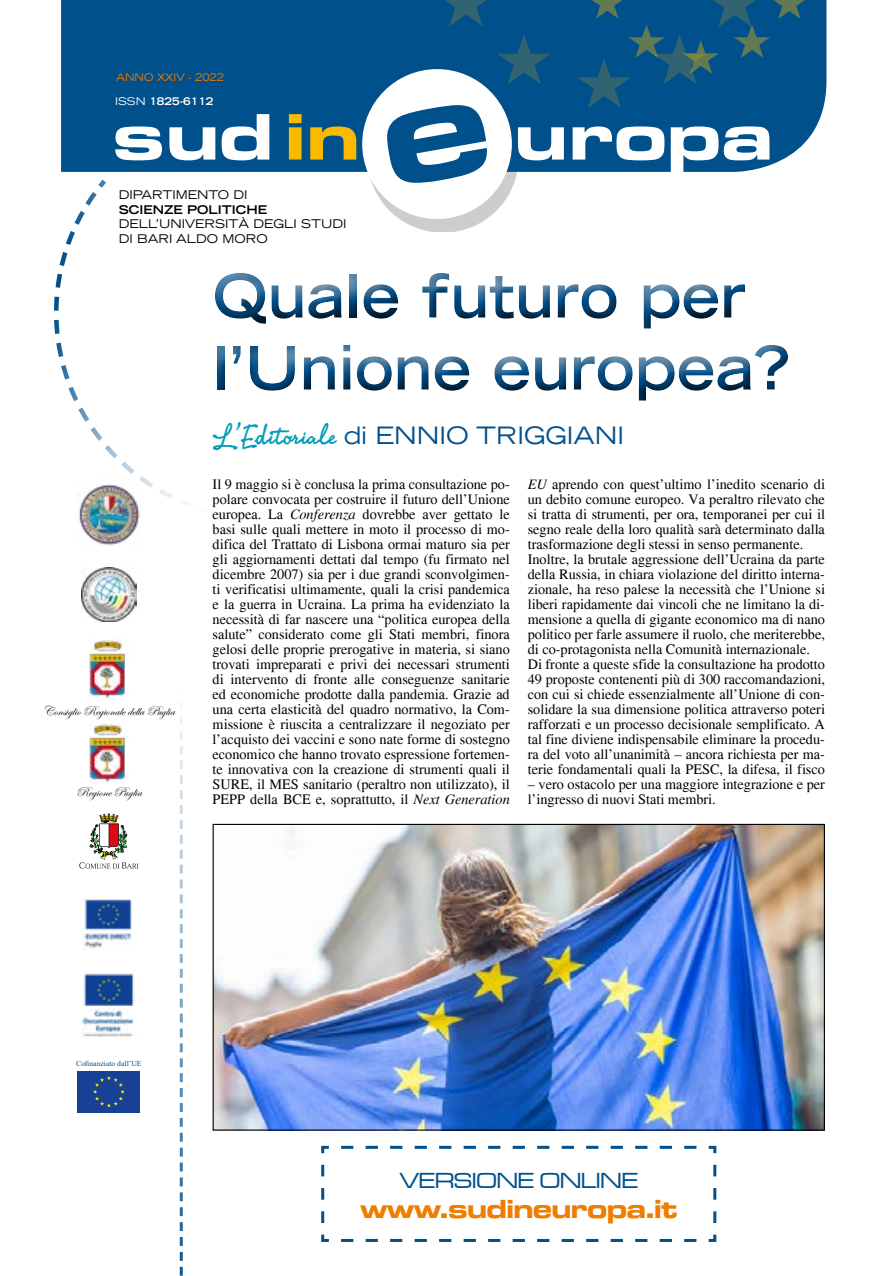
<style>
.page{position:relative;width:893px;height:1276px;background:#fff}
.page>*{position:absolute;margin:0;border:0;box-sizing:border-box;transform-origin:0 0}
.t1{font:700 expanded 60px/72px "Trade Gothic LH";color:#00508c}
.t2{font:27px "Microgramma D Bold Exte";color:#ef7d00}
.t3{font:expanded 24px "Trade Gothic LH";color:#00508c}
.t4{font:22.5px "Microgramma D Medi Exte";color:#00508c}
.t5{font:14.25px/15px "Times";color:#000}
.t6{font:13.5px "Edwardian Script ITC";color:#000}
.t7{font:expanded 12px/14.4px "Trade Gothic LH";color:#000}
.t8{font:700 expanded 12px "Trade Gothic LH";color:#000}
.t9{font:700 expanded 10.5px "Trade Gothic LH";color:#fff}
.t10{font:expanded 10.5px "Trade Gothic LH";color:#ef7d00;scale:.95 1}
.t11{font:7.5px "Times New Roman";color:#00508c}
.s1{font-weight:400}
.s2{font-family:"PR8 Charade";font-stretch:normal;font-size:30px;color:#009cb8}
.s3{font-style:italic}
</style>
<div class="page">
<svg style="left:54px;top:179px;width:132px;height:325px"></svg>
<svg style="left:180px;top:708px;width:3px;height:568px"></svg>
<div style="left:368px;top:82px;width:150px;height:150px;background:#000;opacity:.2"></div>
<div style="left:61px;top:0;width:765px;height:172px;background:#00508c"></div>
<svg style="left:439px;top:0;width:54px;height:27px"></svg>
<svg style="left:497px;top:35px;width:54px;height:49px;background:#105682"></svg>
<svg style="left:577px;top:0;width:230px;height:108px;background:#0b5485"></svg>
<div style="left:362px;top:69px;width:150px;height:150px;background:#fff;border-radius:50%"></div>
<svg style="left:115px;top:126px;width:47px;height:34px"></svg>
<svg style="left:169px;top:127px;width:46px;height:33px"></svg>
<svg style="left:222px;top:114px;width:47px;height:46px"></svg>
<svg style="left:289px;top:114px;width:13px;height:46px"></svg>
<svg style="left:310px;top:126px;width:46px;height:34px;background:#9b9135"></svg>
<svg style="left:518px;top:127px;width:46px;height:33px"></svg>
<svg style="left:573px;top:126px;width:91px;height:34px"></svg>
<svg style="left:671px;top:126px;width:47px;height:46px"></svg>
<svg style="left:724px;top:126px;width:45px;height:34px"></svg>
<svg style="left:387px;top:105px;width:100px;height:78px"></svg>
<div style="left:200px;top:261px;width:621px;height:144px;background:#000;opacity:.75"></div>
<img style="left:76px;top:479px;width:66px;height:67px">
<div style="left:76px;top:1069px;width:66px;height:45px;background:linear-gradient(to bottom,#fff,#fff)"></div>
<div style="left:78px;top:1071px;width:62px;height:41px;background:#164194"></div>
<svg style="left:93px;top:1076px;width:32px;height:31px"></svg>
<svg style="left:79px;top:813px;width:59px;height:55px"></svg>
<img style="left:82px;top:973px;width:53px;height:65px">
<img style="left:84px;top:899px;width:48px;height:50px">
<img style="left:89px;top:639px;width:37px;height:60px">
<img style="left:81px;top:567px;width:55px;height:55px">
<img style="left:89px;top:723px;width:37px;height:60px">
<svg style="left:321px;top:1145px;width:396px;height:97px"></svg>
<img style="left:215px;top:826px;width:608px;height:302px">
<p class="t10" style="left:116px;top:70px;width:115px">ANNO XXIV - 2022</p>
<p class="t9" style="left:115px;top:94px;width:100px"><span class="s1">ISSN</span> 1825-6112</p>
<p class="t7" style="left:119px;top:188px;width:130px">DIPARTIMENTO DI</p>
<p class="t8" style="left:119px;top:202px;width:150px">SCIENZE POLITICHE</p>
<p class="t7" style="left:119px;top:216px;width:229px">DELL’UNIVERSITÀ DEGLI STUDI<br>DI BARI ALDO MORO</p>
<p class="t6" style="left:43px;top:703px;width:133px">Consiglio Regionale della Puglia</p>
<p class="t6" style="left:76px;top:784px;width:67px">Regione Puglia</p>
<h1 class="t1" style="left:213px;top:259px;width:579px">Quale futuro per l’Unione europea?</h1>
<h3 class="t3" style="left:213px;top:420px;width:413px"><span class="s2">L’Editoriale</span> di ENNIO TRIGGIANI</h3>
<p class="t5" style="left:213px;top:476px;width:299px;text-align:justify">Il 9 maggio si è conclusa la prima consultazione po&shy;polare convocata per costruire il futuro dell’Unione europea. La <span class="s3">Conferenza</span> dovrebbe aver gettato le basi sulle quali mettere in moto il processo di mo&shy;difica del Trattato di Lisbona ormai maturo sia per gli aggiornamenti dettati dal tempo (fu firmato nel dicembre 2007) sia per i due grandi sconvolgimen&shy;ti verificatisi ultimamente, quali la crisi pandemica e la guerra in Ucraina. La prima ha evidenziato la necessità di far nascere una “politica europea della salute” considerato come gli Stati membri, finora gelosi delle proprie prerogative in materia, si siano trovati impreparati e privi dei necessari strumenti di intervento di fronte alle conseguenze sanitarie ed economiche prodotte dalla pandemia. Grazie ad una certa elasticità del quadro normativo, la Com&shy;missione è riuscita a centralizzare il negoziato per l’acquisto dei vaccini e sono nate forme di sostegno economico che hanno trovato espressione fortemen&shy;te innovativa con la creazione di strumenti quali il SURE, il MES sanitario (peraltro non utilizzato), il PEPP della BCE e, soprattutto, il <span class="s3">Next Generation</span></p>
<p class="t5" style="left:528px;top:476px;width:299px"><span class="s3">EU</span> aprendo con quest’ultimo l’inedito scenario di un debito comune europeo. Va peraltro rilevato che si tratta di strumenti, per ora, temporanei per cui il segno reale della loro qualità sarà determinato dalla trasformazione degli stessi in senso permanente.<br>Inoltre, la brutale aggressione dell’Ucraina da parte della Russia, in chiara violazione del diritto interna&shy;zionale, ha reso palese la necessità che l’Unione si liberi rapidamente dai vincoli che ne limitano la di&shy;mensione a quella di gigante economico ma di nano politico per farle assumere il ruolo, che meriterebbe, di co-protagonista nella Comunità internazionale.<br>Di fronte a queste sfide la consultazione ha prodotto 49 proposte contenenti più di 300 raccomandazioni, con cui si chiede essenzialmente all’Unione di con&shy;solidare la sua dimensione politica attraverso poteri rafforzati e un processo decisionale semplificato. A tal fine diviene indispensabile eliminare la procedu&shy;ra del voto all’unanimità – ancora richiesta per ma&shy;terie fondamentali quali la PESC, la difesa, il fisco</p>
<p class="t5" style="left:528px;top:776px;width:299px">– vero ostacolo per una maggiore integrazione e per l’ingresso di nuovi Stati membri.</p>
<p class="t11" style="left:76px;top:1058px;width:67px">Cofinanziato dall’UE</p>
<h3 class="t4" style="left:400px;top:1166px;width:240px">VERSIONE ONLINE</h3>
<h2 class="t2" style="left:360px;top:1190px;width:318px">www.sudineuropa.it</h2>
</div>
